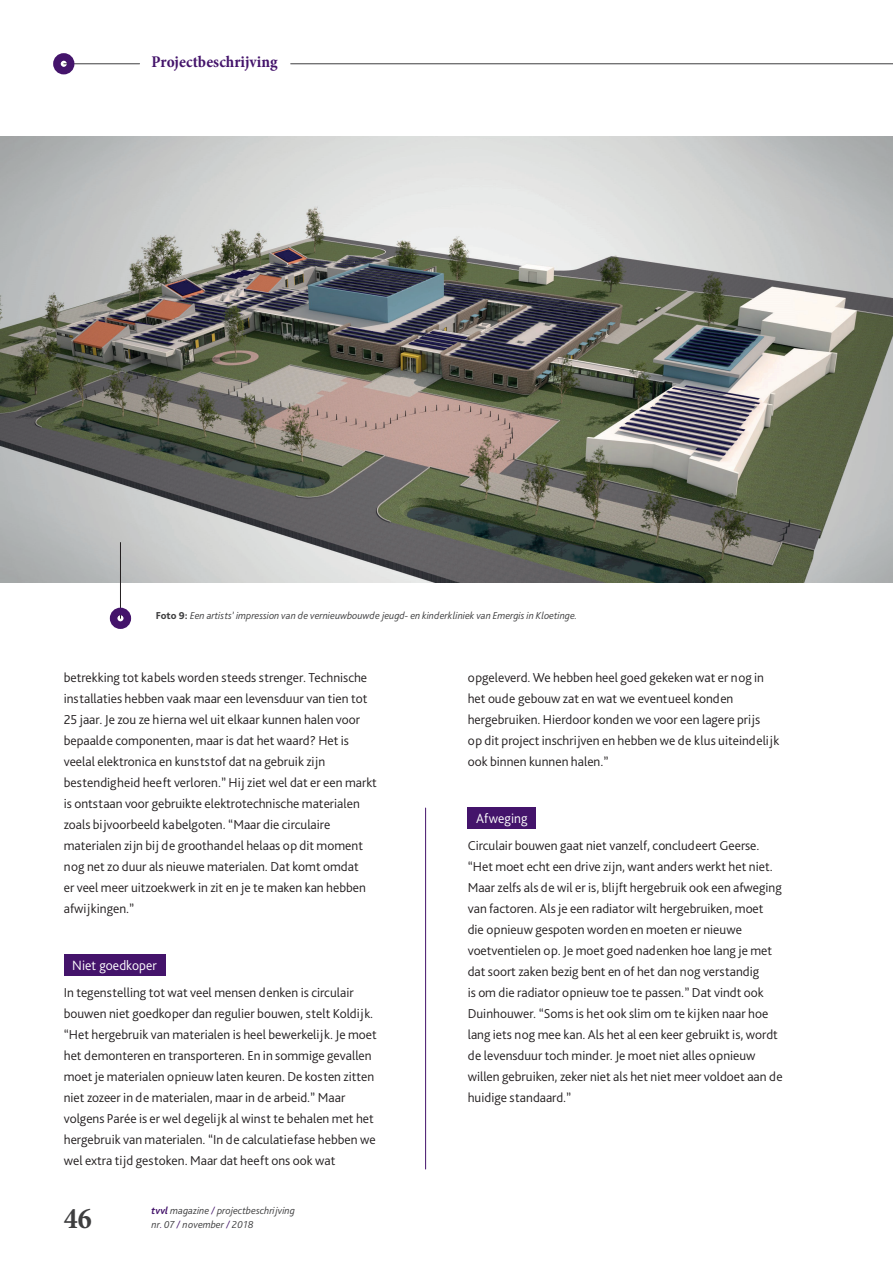
<style>
.page{position:relative;width:893px;height:1263px;background:#fff}
.page>*{position:absolute;margin:0;border:0;box-sizing:border-box;transform-origin:0 0}
.t1{font:700 condensed 30px "Minion Pro";color:#3e3e3f}
.t2{font:700 condensed 16.5px "Minion Pro";color:#44146b}
.t3{font:300 13.95px "Bliss Pro";letter-spacing:.005em;color:#fff}
.t4{font:300 13.5px/21px "Bliss Pro";color:#231f20}
.t5{font:italic 300 10.5px/13.5px "Bliss Pro";color:#3e3e3f}
.s1{font-weight:800;font-style:normal}
.s2{font-weight:700;color:#44146b}
.s3{color:#44146b}
</style>
<div class="page">
<hr style="left:291px;top:63px;width:602px;height:1px;background:#3e3e3f">
<hr style="left:425px;top:808px;width:1px;height:361px;background:#44146b">
<hr style="left:64px;top:63px;width:76px;height:1px;background:#3e3e3f">
<div style="left:53px;top:53px;width:21px;height:21px;border:8px solid #44146b;border-radius:50%"></div>
<img style="left:0;top:136px;width:893px;height:447px">
<hr style="left:120px;top:542px;width:1px;height:76px;background:#231f20">
<div style="left:110px;top:608px;width:21px;height:21px;border:8px solid #44146b;border-radius:50%"></div>
<div style="left:64px;top:954px;width:101px;height:22px;background:#44146b"></div>
<div style="left:468px;top:807px;width:68px;height:22px;background:#44146b"></div>
<p class="t2" style="left:152px;top:51px;width:127px">Projectbeschrijving</p>
<p class="t5" style="left:156px;top:608px;width:423px"><span class="s1">Foto 9:</span> Een artists’ impression van de vernieuwbouwde jeugd- en kinderkliniek van Emergis in Kloetinge.</p>
<p class="t4" style="left:64px;top:666px;width:315px">betrekking tot kabels worden steeds strenger. Technische installaties hebben vaak maar een levensduur van tien tot 25 jaar. Je zou ze hierna wel uit elkaar kunnen halen voor bepaalde componenten, maar is dat het waard? Het is veelal elektronica en kunststof dat na gebruik zijn bestendigheid heeft verloren.” Hij ziet wel dat er een markt is ontstaan voor gebruikte elektrotechnische materialen zoals bijvoorbeeld kabelgoten. “Maar die circulaire materialen zijn bij de groothandel helaas op dit moment nog net zo duur als nieuwe materialen. Dat komt omdat<br>er veel meer uitzoekwerk in zit en je te maken kan hebben afwijkingen.”</p>
<p class="t3" style="left:72px;top:957px;width:86px">Niet goedkoper</p>
<p class="t4" style="left:64px;top:981px;width:315px">In tegenstelling tot wat veel mensen denken is circulair bouwen niet goedkoper dan regulier bouwen, stelt Koldijk. “Het hergebruik van materialen is heel bewerkelijk. Je moet het demonteren en transporteren. En in sommige gevallen moet je materialen opnieuw laten keuren. De kosten zitten niet zozeer in de materialen, maar in de arbeid.” Maar volgens Parée is er wel degelijk al winst te behalen met het hergebruik van materialen. “In de calculatiefase hebben we wel extra tijd gestoken. Maar dat heeft ons ook wat</p>
<h1 class="t1" style="left:64px;top:1197px;width:29px">46</h1>
<p class="t5" style="left:152px;top:1204px;width:145px"><span class="s2">tvvl</span> magazine <span class="s3">/</span> projectbeschrijving nr<span class="s3">.</span> 07 <span class="s3">/</span> november <span class="s3">/</span> 2018</p>
<p class="t4" style="left:468px;top:666px;width:313px">opgeleverd. We hebben heel goed gekeken wat er nog in het oude gebouw zat en wat we eventueel konden hergebruiken. Hierdoor konden we voor een lagere prijs<br>op dit project inschrijven en hebben we de klus uiteindelijk ook binnen kunnen halen.”</p>
<p class="t3" style="left:476px;top:810px;width:53px">Afweging</p>
<p class="t4" style="left:468px;top:834px;width:317px">Circulair bouwen gaat niet vanzelf, concludeert Geerse. “Het moet echt een drive zijn, want anders werkt het niet.<br>Maar zelfs als de wil er is, blijft hergebruik ook een afweging van factoren. Als je een radiator wilt hergebruiken, moet die opnieuw gespoten worden en moeten er nieuwe voetventielen op. Je moet goed nadenken hoe lang je met dat soort zaken bezig bent en of het dan nog verstandig<br>is om die radiator opnieuw toe te passen.” Dat vindt ook Duinhouwer. “Soms is het ook slim om te kijken naar hoe lang iets nog mee kan. Als het al een keer gebruikt is, wordt de levensduur toch minder. Je moet niet alles opnieuw willen gebruiken, zeker niet als het niet meer voldoet aan de huidige standaard.”</p>
</div>
